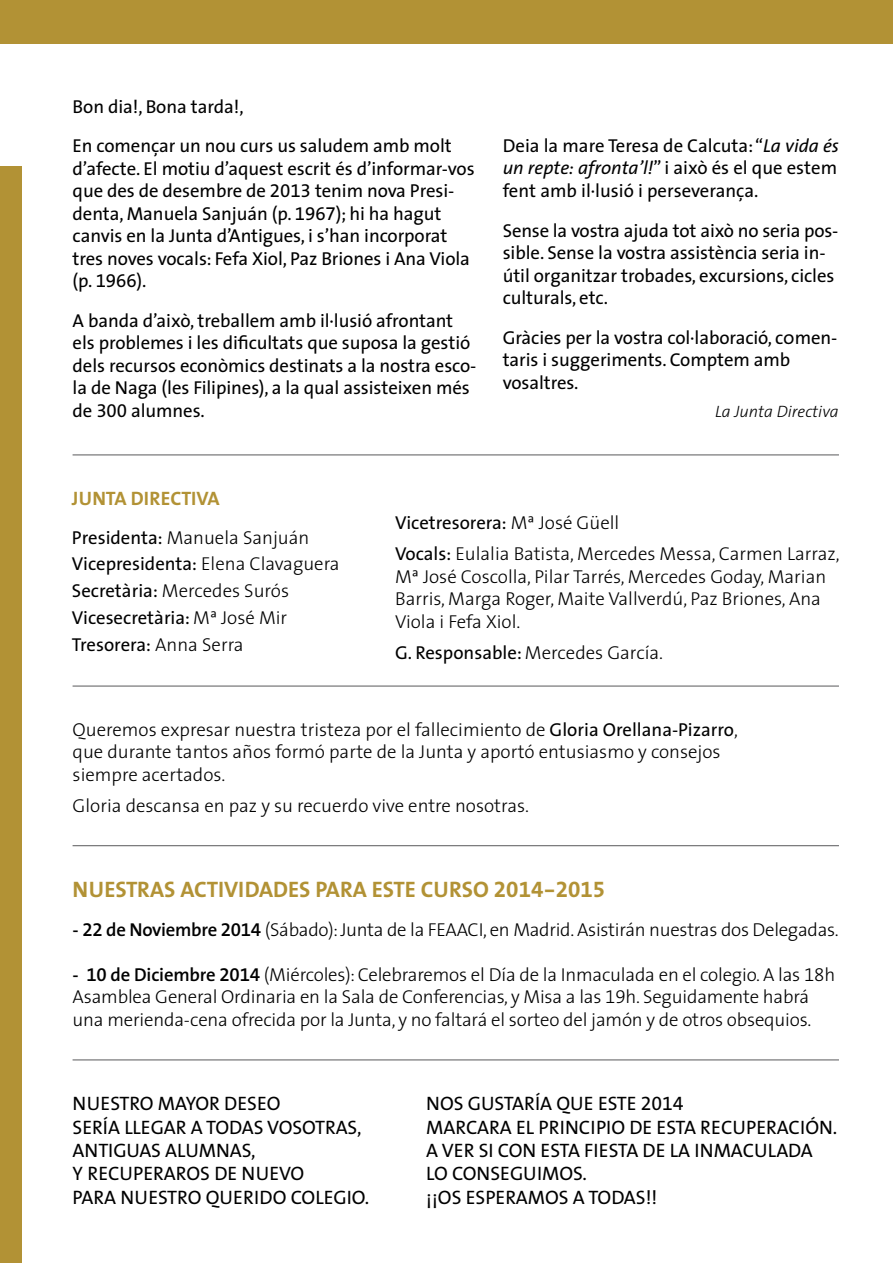
<style>
.page{position:relative;width:893px;height:1263px;background:#fff}
.page>*{position:absolute;margin:0;border:0;box-sizing:border-box;transform-origin:0 0}
.t1{font:700 22.5px "The Sans";color:#b29235}
.t2{font:19.5px/23.4px "The Sans";color:#000}
.t3{font:700 19.5px "The Sans";color:#b29235}
.t4{font:18.75px/22.5px "The Sans";letter-spacing:-.005em;color:#000}
.t5{font:300 18.75px/22.5px "The Sans";letter-spacing:-.01em;color:#000}
.t6{font:italic 300 16.5px "The Sans";color:#000}
.s1{font-family:"The Sans Expert"}
.s2{font-style:italic}
.s3{font-weight:300}
.s4{font-weight:400}
.s5{font-family:"The Sans Bold Expert";font-weight:400}
.s6{font-weight:600}
.s7{font-family:"The Sans Semi Bold Expert";font-weight:400}
.s8{font-family:"The Sans Light Expert";font-weight:400}
</style>
<div class="page">
<div style="left:0;top:0;width:893px;height:43px;background:#b29235"></div>
<div style="left:0;top:167px;width:21px;height:1096px;background:#b29235"></div>
<hr style="left:73px;top:454px;width:766px;height:1px;background:#58595b">
<hr style="left:73px;top:686px;width:766px;height:1px;background:#58595b">
<hr style="left:73px;top:845px;width:766px;height:1px;background:#58595b">
<hr style="left:73px;top:1059px;width:766px;height:1px;background:#58595b">
<p class="t4" style="left:73px;top:86px;width:381px;line-height:39.5px">Bon dia!, Bona tarda!,<br>En començar un nou curs us saludem amb molt</p>
<p class="t4" style="left:73px;top:157px;width:404px">d’afecte. El motiu d’aquest escrit és d’informar-vos que des de desembre de <span class="s1">2013</span> tenim nova Presi&shy;denta, Manuela Sanjuán (p. <span class="s1">1967</span>); hi ha hagut canvis en la Junta d’Antigues, i s’han incorporat tres noves vocals: Fefa Xiol, Paz Briones i Ana Viola (p. <span class="s1">1966</span>).</p>
<p class="t4" style="left:73px;top:309px;width:405px">A banda d’això, treballem amb il·lusió afrontant els problemes i les dificultats que suposa la gestió dels recursos econòmics destinats a la nostra esco&shy;la de Naga (les Filipines), a la qual assisteixen més de <span class="s1">300</span> alumnes.</p>
<p class="t4" style="left:503px;top:134px;width:338px;text-align:justify">Deia la mare Teresa de Calcuta: “<span class="s2">La vida és un repte: afronta’l!</span>” i això és el que estem fent amb il·lusió i perseverança.</p>
<p class="t4" style="left:503px;top:218px;width:337px">Sense la vostra ajuda tot això no seria pos&shy;sible. Sense la vostra assistència seria in&shy;útil organitzar trobades, excursions, cicles culturals, etc.</p>
<p class="t4" style="left:503px;top:325px;width:336px">Gràcies per la vostra col·laboració, c0men&shy;taris i suggeriments. Comptem amb vosaltres.</p>
<p class="t6" style="left:715px;top:397px;width:125px">La Junta Directiva</p>
<p class="t3" style="left:72px;top:482px;width:149px">JUNTA DIRECTIVA</p>
<p class="t4" style="left:72px;top:523px;width:269px;line-height:26.7px">Presidenta: <span class="s3">Manuela Sanjuán<br></span>Vicepresidenta: <span class="s3">Elena Clavaguera<br></span>Secretària: <span class="s3">Mercedes Surós<br></span>Vicesecretària: <span class="s3">Mª José Mir<br></span>Tresorera: <span class="s3">Anna Serra</span></p>
<p class="t5" style="left:395px;top:507px;width:446px;line-height:31px"><span class="s4">Vicetresorera:</span> Mª José Güell<br><span class="s4">Vocals:</span> Eulalia Batista, Mercedes Messa, Carmen Larraz,</p>
<p class="t5" style="left:395px;top:564px;width:433px">Mª José Coscolla, Pilar Tarrés, Mercedes Goday, Marian<br>Barris, Marga Roger, Maite Vallverdú, Paz Briones, Ana<br>Viola i Fefa Xiol.</p>
<p class="t5" style="left:395px;top:640px;width:269px"><span class="s4">G. Responsable:</span> Mercedes García.</p>
<p class="t5" style="left:73px;top:718px;width:667px">Queremos expresar nuestra tristeza por el fallecimiento de <span class="s4">Gloria Orellana-Pizarro</span>, que durante tantos años formó parte de la Junta y aportó entusiasmo y consejos siempre acertados.</p>
<p class="t5" style="left:73px;top:794px;width:458px">Gloria descansa en paz y su recuerdo vive entre nosotras.</p>
<p class="t1" style="left:73px;top:870px;width:534px">NUESTRAS ACTIVIDADES PARA ESTE CURSO <span class="s5">2014-2015</span></p>
<p class="t5" style="left:73px;top:918px;width:768px"><span class="s6">-</span> <span class="s7">22</span> <span class="s6">de Noviembre</span> <span class="s7">2014</span> (Sábado): Junta de la FEAACI, en Madrid. Asistirán nuestras dos Delegadas.</p>
<p class="t5" style="left:73px;top:963px;width:764px"><span class="s6">-</span> <span class="s7">10</span> <span class="s6">de Diciembre</span> <span class="s7">2014</span> (Miércoles): Celebraremos el Día de la Inmaculada en el colegio. A las <span class="s8">18</span>h<br>Asamblea General Ordinaria en la Sala de Conferencias, y Misa a las <span class="s8">19</span>h. Seguidamente habrá una merienda-cena ofrecida por la Junta, y no faltará el sorteo del jamón y de otros obsequios.</p>
<p class="t2" style="left:73px;top:1091px;width:298px">NUESTRO MAYOR DESEO<br>SERÍA LLEGAR A TODAS VOSOTRAS,<br>ANTIGUAS ALUMNAS,<br>Y RECUPERAROS DE NUEVO<br>PARA NUESTRO QUERIDO COLEGIO.</p>
<p class="t2" style="left:426px;top:1091px;width:413px">NOS GUSTARÍA QUE ESTE <span class="s1">2014<br></span>MARCARA EL PRINCIPIO DE ESTA RECUPERACIÓN.<br>A VER SI CON ESTA FIESTA DE LA INMACULADA<br>LO CONSEGUIMOS.<br>¡¡OS ESPERAMOS A TODAS!!</p>
</div>
